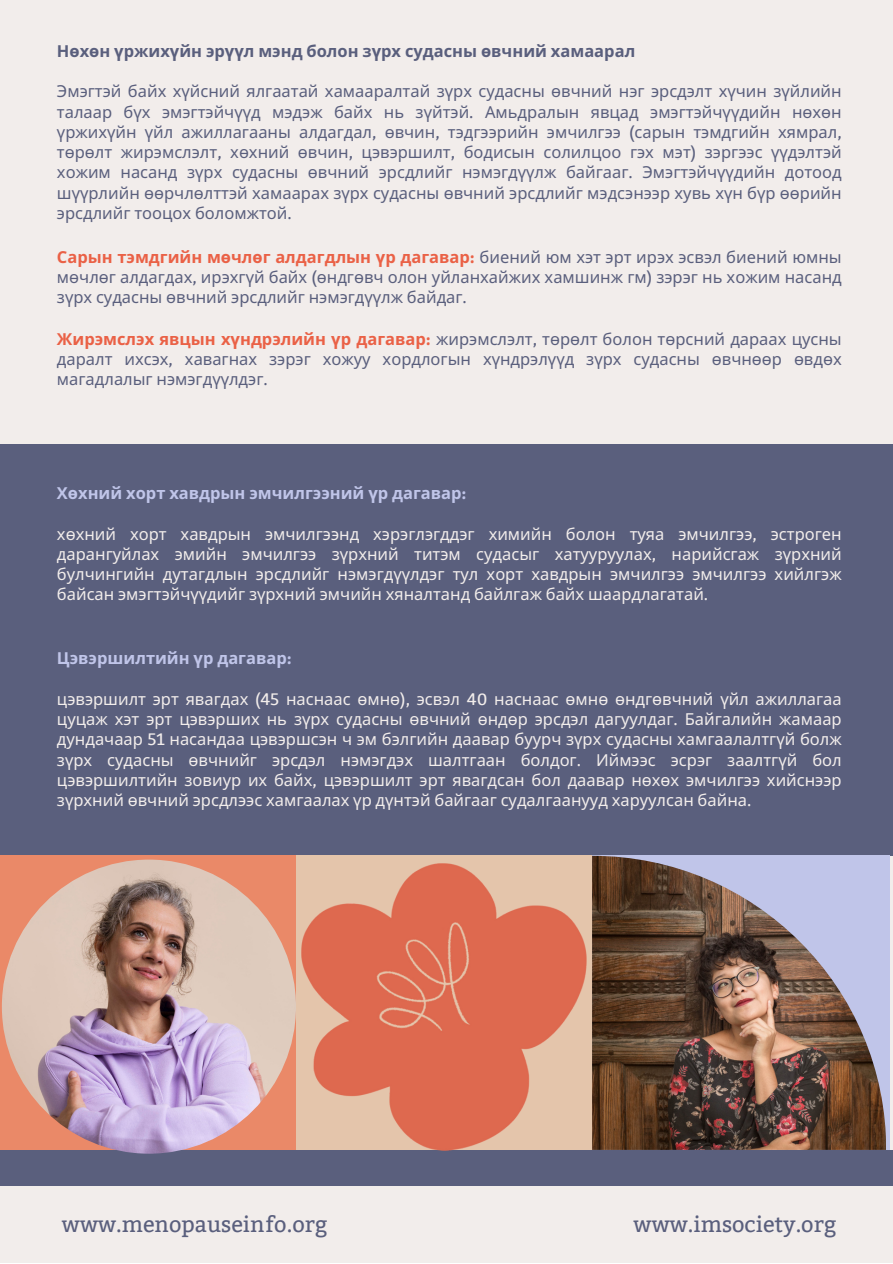
<style>
.page{position:relative;width:893px;height:1264px;background:#fff}
.page>*{position:absolute;margin:0;border:0;box-sizing:border-box;transform-origin:0 0}
.t1{font:21.75px "Bitter";color:#5a5f7d}
.t2{font:16.5px/20.2px "Noto Sans";color:#5a5f7d;text-align:justify}
.t3{font:16.5px/20.2px "Noto Sans";color:#f2edeb;text-align:justify}
.t4{font:700 16.5px "Noto Sans";color:#c0c5e9}
.t5{font:700 16.5px "Noto Sans";color:#5a5f7d}
.s1{font-family:"Bitter"}
.s2{font-weight:700;color:#ea6146}
.s3{font-family:"Bitter";font-weight:700;color:#ea6146}
</style>
<div class="page">
<div style="left:0;top:0;width:892px;height:1262px;background:#f2edeb"></div>
<div style="left:0;top:444px;width:892px;height:411px;background:#5a5f7d"></div>
<div style="left:0;top:1149px;width:892px;height:37px;background:#5a5f7d"></div>
<div style="left:296px;top:855px;width:296px;height:294px;background:#e4c5ab"></div>
<div style="left:0;top:855px;width:296px;height:294px;background:#ea8968"></div>
<img style="left:592px;top:855px;width:293px;height:294px">
<img style="left:2px;top:859px;width:294px;height:294px;border-radius:50%">
<img style="left:302px;top:863px;width:284px;height:287px">
<p class="t5" style="left:57px;top:39px;width:579px">Нөхөн үржихүйн эрүүл мэнд болон зүрх судасны өвчний хамаарал</p>
<p class="t2" style="left:57px;top:81px;width:786px">Эмэгтэй байх хүйсний ялгаатай хамааралтай зүрх судасны өвчний нэг эрсдэлт хүчин зүйлийн талаар бүх эмэгтэйчүүд мэдэж байх нь зүйтэй<span class="s1">.</span> Амьдралын явцад эмэгтэйчүүдийн нөхөн үржихүйн үйл ажиллагааны алдагдал<span class="s1">,</span> өвчин<span class="s1">,</span> тэдгээрийн эмчилгээ <span class="s1">(</span>сарын тэмдгийн хямрал<span class="s1">, </span>төрөлт жирэмслэлт<span class="s1">,</span> хөхний өвчин<span class="s1">,</span> цэвэршилт<span class="s1">,</span> бодисын солилцоо гэх мэт<span class="s1">)</span> зэргээс үүдэлтэй хожим насанд зүрх судасны өвчний эрсдлийг нэмэгдүүлж байгааг<span class="s1">.</span> Эмэгтэйчүүдийн дотоод шүүрлийн өөрчлөлттэй хамаарах зүрх судасны өвчний эрсдлийг мэдсэнээр хувь хүн бүр өөрийн эрсдлийг тооцох боломжтой<span class="s1">.</span></p>
<p class="t2" style="left:57px;top:246px;width:786px"><span class="s2">Сарын тэмдгийн мөчлөг алдагдлын үр дагавар</span><span class="s3">:</span> биений юм хэт эрт ирэх эсвэл биений юмны мөчлөг алдагдах<span class="s1">,</span> ирэхгүй байх <span class="s1">(</span>өндгөвч олон уйланхайжих хамшинж гм<span class="s1">)</span> зэрэг нь хожим насанд зүрх судасны өвчний эрсдлийг нэмэгдүүлж байдаг<span class="s1">.</span></p>
<p class="t2" style="left:57px;top:328px;width:786px"><span class="s2">Жирэмслэх явцын хүндрэлийн үр дагавар</span><span class="s3">:</span> жирэмслэлт<span class="s1">,</span> төрөлт болон төрсний дараах цусны даралт ихсэх<span class="s1">,</span> хавагнах зэрэг хожуу хордлогын хүндрэлүүд зүрх судасны өвчнөөр өвдөх магадлалыг нэмэгдүүлдэг<span class="s1">.</span></p>
<p class="t4" style="left:57px;top:481px;width:411px">Хөхний хорт хавдрын эмчилгээний үр дагавар<span class="s1">:</span></p>
<p class="t3" style="left:57px;top:523px;width:786px">хөхний хорт хавдрын эмчилгээнд хэрэглэгддэг химийн болон туяа эмчилгээ<span class="s1">,</span> эстроген дарангуйлах эмийн эмчилгээ зүрхний титэм судасыг хатууруулах<span class="s1">,</span> нарийсгаж зүрхний булчингийн дутагдлын эрсдлийг нэмэгдүүлдэг тул хорт хавдрын эмчилгээ эмчилгээ хийлгэж байсан эмэгтэйчүүдийг зүрхний эмчийн хяналтанд байлгаж байх шаардлагатай<span class="s1">.</span></p>
<p class="t4" style="left:57px;top:646px;width:236px">Цэвэршилтийн үр дагавар<span class="s1">:</span></p>
<p class="t3" style="left:57px;top:688px;width:786px">цэвэршилт эрт явагдах <span class="s1">(45</span> наснаас өмнө<span class="s1">),</span> эсвэл <span class="s1">40</span> наснаас өмнө өндгөвчний үйл ажиллагаа цуцаж хэт эрт цэвэрших нь зүрх судасны өвчний өндөр эрсдэл дагуулдаг<span class="s1">.</span> Байгалийн жамаар дундачаар <span class="s1">51</span> насандаа цэвэршсэн ч эм бэлгийн даавар буурч зүрх судасны хамгаалалтгүй болж зүрх судасны өвчнийг эрсдэл нэмэгдэх шалтгаан болдог<span class="s1">.</span> Иймээс эсрэг заалтгүй бол цэвэршилтийн зовиур их байх<span class="s1">,</span> цэвэршилт эрт явагдсан бол даавар нөхөх эмчилгээ хийснээр зүрхний өвчний эрсдлээс хамгаалах үр дүнтэй байгааг судалгаанууд харуулсан байна<span class="s1">.</span></p>
<p class="t1" style="left:62px;top:1211px;width:267px">www.menopauseinfo.org</p>
<p class="t1" style="left:633px;top:1211px;width:204px">www.imsociety.org</p>
</div>
